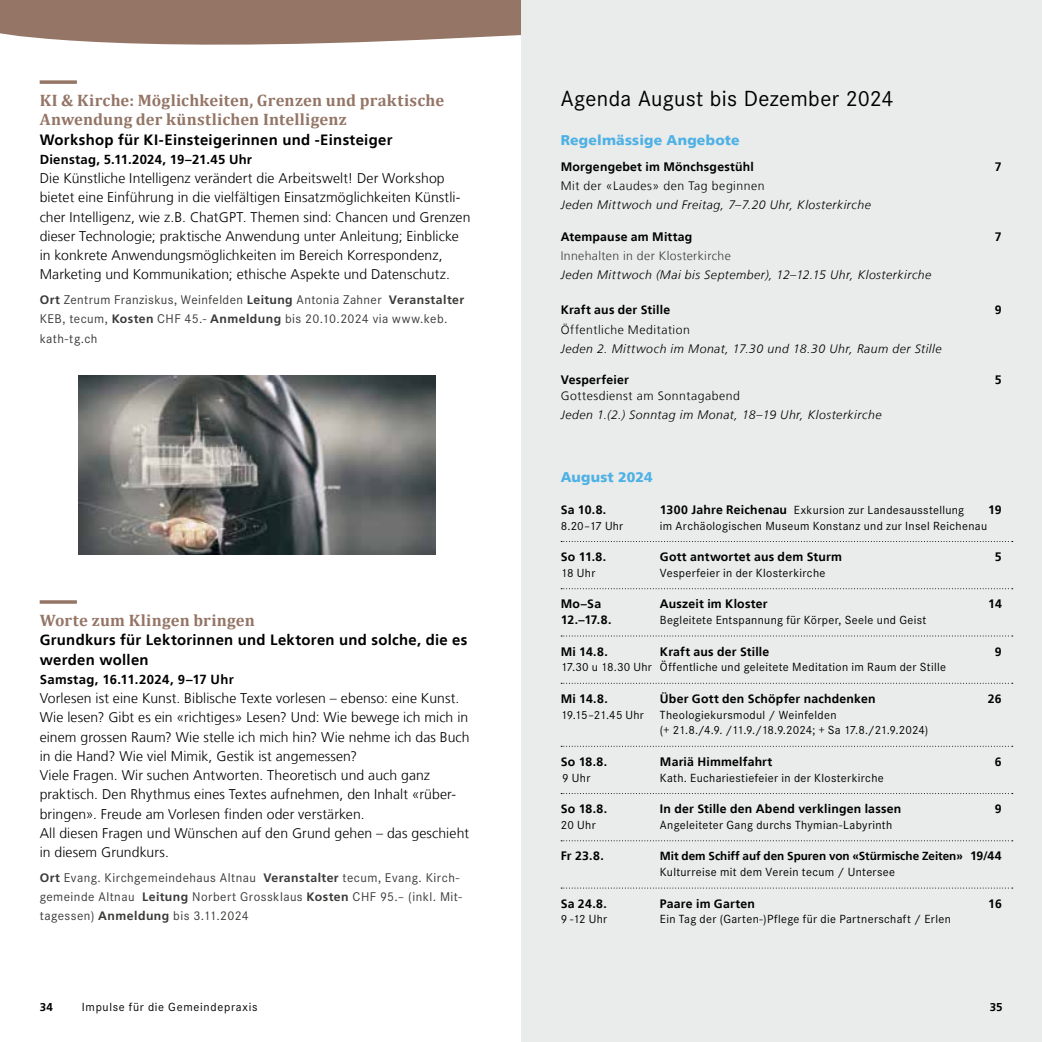
<style>
.page{position:relative;width:1042px;height:1042px;background:#fff}
.page>*{position:absolute;margin:0;border:0;box-sizing:border-box;transform-origin:0 0}
.t1{font:22.75px "Corporate S";letter-spacing:.015em;color:#000}
.t2{font:700 16.62px/19.2px "Cambria";letter-spacing:.015em;color:#947566}
.t3{font:700 14.88px/19.2px "Frutiger";letter-spacing:.02em;color:#000}
.t4{font:300 14px/19.2px "Frutiger";letter-spacing:.01em;color:#000}
.t5{font:900 14px "Frutiger";letter-spacing:.015em;color:#4db1e5}
.t6{font:13.12px/19.2px "Corporate S";letter-spacing:.035em;color:#3a3a39}
.t7{font:700 13.12px "Frutiger LT Pro";letter-spacing:.015em;color:#000}
.t8{font:700 13.12px "Frutiger";letter-spacing:.025em;color:#000}
.t9{font:12.25px/15.8px "Corporate S";letter-spacing:.025em;color:#000}
.t10{font:700 12.25px "Frutiger";letter-spacing:.015em;color:#000}
.t11{font:italic 300 12.25px "Frutiger";letter-spacing:.04em;color:#000}
.t12{font:300 12.25px "Frutiger";letter-spacing:.045em;color:#000}
.t13{font:300 12.25px "Frutiger";letter-spacing:.03em;color:#3a3a39}
.t14{font:12.25px "Corporate S";letter-spacing:.06em;color:#000}
.t15{font:12.25px "Corporate S";letter-spacing:-.005em;color:#000}
.t16{font:700 11.72px "Frutiger";color:#000}
.t17{font:700 11.38px "Frutiger";color:#000}
.s1{font-family:"Frutiger LT Pro";font-weight:700;font-size:12.25px}
.s2{font-family:"Frutiger";font-weight:700}
.s3{font-family:"Frutiger LT Pro"}
.s4{font-size:12.25px}
</style>
<div class="page">
<svg style="left:0;top:0;width:521px;height:45px;background:#9c8072"></svg>
<div style="left:521px;top:0;width:521px;height:1042px;background:#eaebeb"></div>
<svg style="left:561px;top:541px;width:452px;height:1px"></svg>
<svg style="left:561px;top:588px;width:452px;height:1px"></svg>
<svg style="left:561px;top:635px;width:452px;height:1px"></svg>
<svg style="left:561px;top:683px;width:452px;height:1px"></svg>
<svg style="left:561px;top:746px;width:452px;height:1px"></svg>
<svg style="left:561px;top:793px;width:452px;height:1px"></svg>
<svg style="left:561px;top:840px;width:452px;height:1px"></svg>
<svg style="left:561px;top:887px;width:452px;height:1px"></svg>
<svg style="left:40px;top:80px;width:37px;height:4px"></svg>
<svg style="left:40px;top:600px;width:37px;height:4px"></svg>
<img style="left:78px;top:376px;width:357px;height:178px">
<p class="t2" style="left:40px;top:90px;width:406px">KI &amp; Kirche: Möglichkeiten, Grenzen und praktische<br>Anwendung der künstlichen Intelligenz</p>
<p class="t3" style="left:40px;top:130px;width:354px">Workshop für KI-Einsteigerinnen und -Einsteiger</p>
<p class="t7" style="left:40px;top:152px;width:214px">Dienstag, 5.11.2024, 19–21.45 Uhr</p>
<p class="t4" style="left:40px;top:169px;width:432px">Die Künstliche Intelligenz verändert die Arbeitswelt! Der Workshop bietet eine Einführung in die vielfältigen Einsatzmöglichkeiten Künstli&shy;cher Intelligenz, wie z.B. ChatGPT. Themen sind: Chancen und Grenzen dieser Technologie; praktische Anwendung unter Anleitung; Einblicke in konkrete Anwendungsmöglichkeiten im Bereich Korrespondenz, Marketing und Kommunikation; ethische Aspekte und Datenschutz.</p>
<p class="t6" style="left:40px;top:290px;width:426px"><span class="s1">Ort</span> Zentrum Franziskus, Weinfelden <span class="s1">Leitung</span> Antonia Zahner <span class="s1">Veranstalter<br></span>KEB, tecum, <span class="s1">Kosten</span> CHF 45.- <span class="s1">Anmeldung</span> bis 20.10.2024 via www.keb. kath-tg.ch</p>
<p class="t2" style="left:40px;top:610px;width:217px">Worte zum Klingen bringen</p>
<p class="t3" style="left:40px;top:630px;width:429px">Grundkurs für Lektorinnen und Lektoren und solche, die es werden wollen</p>
<p class="t8" style="left:40px;top:671px;width:196px">Samstag, 16.11.2024, 9–17 Uhr</p>
<p class="t4" style="left:40px;top:689px;width:431px">Vorlesen ist eine Kunst. Biblische Texte vorlesen – ebenso: eine Kunst.<br>Wie lesen? Gibt es ein «richtiges» Lesen? Und: Wie bewege ich mich in einem grossen Raum? Wie stelle ich mich hin? Wie nehme ich das Buch in die Hand? Wie viel Mimik, Gestik ist angemessen?<br>Viele Fragen. Wir suchen Antworten. Theoretisch und auch ganz praktisch. Den Rhythmus eines Textes aufnehmen, den Inhalt «rüber&shy;bringen». Freude am Vorlesen finden oder verstärken.<br>All diesen Fragen und Wünschen auf den Grund gehen – das geschieht in diesem Grundkurs.</p>
<p class="t6" style="left:40px;top:868px;width:424px"><span class="s1">Ort</span> Evang. Kirchgemeindehaus Altnau <span class="s1">Veranstalter</span> tecum, Evang. Kirch&shy;gemeinde Altnau <span class="s1">Leitung</span> Norbert Grossklaus <span class="s1">Kosten</span> CHF 95.– (inkl. Mit&shy;tagessen) <span class="s1">Anmeldung</span> bis 3.11.2024</p>
<h1 class="t1" style="left:561px;top:86px;width:334px">Agenda August bis Dezember 2024</h1>
<p class="t5" style="left:561px;top:131px;width:181px">Regelmässige Angebote</p>
<p class="t10" style="left:561px;top:159px;width:195px">Morgengebet im Mönchsgestühl</p>
<p class="t10" style="left:995px;top:159px;width:8px">7</p>
<p class="t12" style="left:561px;top:179px;width:205px">Mit der «Laudes» den Tag beginnen</p>
<p class="t11" style="left:561px;top:198px;width:312px">Jeden Mittwoch und Freitag, 7–7.20 Uhr, Klosterkirche</p>
<p class="t10" style="left:561px;top:229px;width:133px">Atempause am Mittag</p>
<p class="t10" style="left:995px;top:229px;width:8px">7</p>
<p class="t13" style="left:561px;top:249px;width:172px">Innehalten in der Klosterkirche</p>
<p class="t11" style="left:561px;top:268px;width:372px">Jeden Mittwoch (Mai bis September), 12–12.15 Uhr, Klosterkirche</p>
<p class="t10" style="left:561px;top:303px;width:111px">Kraft aus der Stille</p>
<p class="t10" style="left:995px;top:303px;width:8px">9</p>
<p class="t12" style="left:561px;top:322px;width:131px">Öffentliche Meditation</p>
<p class="t11" style="left:561px;top:341px;width:382px">Jeden 2. Mittwoch im Monat, 17.30 und 18.30 Uhr, Raum der Stille</p>
<p class="t10" style="left:561px;top:373px;width:70px">Vesperfeier</p>
<p class="t10" style="left:995px;top:373px;width:8px">5</p>
<p class="t12" style="left:561px;top:389px;width:181px">Gottesdienst am Sonntagabend</p>
<p class="t11" style="left:561px;top:408px;width:322px">Jeden 1.(2.) Sonntag im Monat, 18–19 Uhr, Klosterkirche</p>
<p class="t5" style="left:561px;top:469px;width:94px">August 2024</p>
<p class="t10" style="left:561px;top:502px;width:47px">Sa 10.8.</p>
<p class="t9" style="left:660px;top:502px;width:306px"><span class="s2">1300 Jahre Reichenau</span> Exkursion zur Landesausstellung</p>
<p class="t10" style="left:988px;top:502px;width:15px">19</p>
<p class="t9" style="left:561px;top:518px;width:64px">8.20–17 Uhr</p>
<p class="t9" style="left:660px;top:518px;width:329px">im Archäologischen Museum Konstanz und zur Insel Reichenau</p>
<p class="t10" style="left:561px;top:550px;width:47px">So 11.8.</p>
<p class="t10" style="left:660px;top:550px;width:183px">Gott antwortet aus dem Sturm</p>
<p class="t10" style="left:995px;top:550px;width:8px">5</p>
<p class="t9" style="left:561px;top:565px;width:36px">18 Uhr</p>
<p class="t9" style="left:660px;top:565px;width:167px">Vesperfeier in der Klosterkirche</p>
<p class="t10" style="left:561px;top:597px;width:42px">Mo–Sa</p>
<p class="t10" style="left:660px;top:597px;width:109px">Auszeit im Kloster</p>
<p class="t10" style="left:988px;top:597px;width:15px">14</p>
<p class="t10" style="left:561px;top:613px;width:52px">12.–17.8.</p>
<p class="t9" style="left:660px;top:612px;width:268px">Begleitete Entspannung für Körper, Seele und Geist</p>
<p class="t10" style="left:561px;top:644px;width:49px">Mi 14.8.</p>
<p class="t10" style="left:660px;top:644px;width:111px">Kraft aus der Stille</p>
<p class="t10" style="left:995px;top:644px;width:8px">9</p>
<p class="t9" style="left:561px;top:659px;width:387px">17.30 u 18.30 Uhr Öffentliche und geleitete Meditation im Raum der Stille</p>
<p class="t10" style="left:561px;top:691px;width:49px">Mi 14.8.</p>
<p class="t10" style="left:660px;top:691px;width:217px">Über Gott den Schöpfer nachdenken</p>
<p class="t10" style="left:988px;top:691px;width:15px">26</p>
<p class="t15" style="left:561px;top:707px;width:85px">19.15–21.45 Uhr</p>
<p class="t9" style="left:660px;top:707px;width:270px">Theologiekursmodul / Weinfelden<br>(+ 21.8./4.9. /11.9./18.9.2024; + Sa 17.8./21.9.2024)</p>
<p class="t10" style="left:561px;top:754px;width:48px">So 18.8.</p>
<p class="t10" style="left:660px;top:754px;width:114px">Mariä Himmelfahrt</p>
<p class="t10" style="left:995px;top:754px;width:8px">6</p>
<p class="t9" style="left:562px;top:770px;width:30px">9 Uhr</p>
<p class="t9" style="left:660px;top:770px;width:225px">Kath. Euchariestiefeier in der Klosterkirche</p>
<p class="t10" style="left:561px;top:802px;width:48px">So 18.8.</p>
<p class="t10" style="left:660px;top:802px;width:243px">In der Stille den Abend verklingen lassen</p>
<p class="t10" style="left:995px;top:802px;width:8px">9</p>
<p class="t9" style="left:561px;top:817px;width:36px">20 Uhr</p>
<p class="t9" style="left:660px;top:817px;width:234px">Angeleiteter Gang durchs Thymian-Labyrinth</p>
<p class="t10" style="left:561px;top:849px;width:45px">Fr 23.8.</p>
<p class="t16" style="left:660px;top:849px;width:343px">Mit dem Schiff auf den Spuren von <span class="s3">«Stürmische Zeiten»</span> <span class="s4">19/44</span></p>
<p class="t9" style="left:660px;top:864px;width:237px">Kulturreise mit dem Verein tecum / Untersee</p>
<p class="t10" style="left:561px;top:896px;width:48px">Sa 24.8.</p>
<p class="t10" style="left:660px;top:896px;width:96px">Paare im Garten</p>
<p class="t10" style="left:988px;top:896px;width:15px">16</p>
<p class="t9" style="left:561px;top:911px;width:48px">9 -12 Uhr</p>
<p class="t9" style="left:660px;top:911px;width:292px">Ein Tag der (Garten-)Pflege für die Partnerschaft / Erlen</p>
<p class="t17" style="left:40px;top:1000px;width:15px">34</p>
<p class="t14" style="left:82px;top:1000px;width:177px">Impulse für die Gemeindepraxis</p>
<p class="t17" style="left:989px;top:1000px;width:14px">35</p>
</div>
